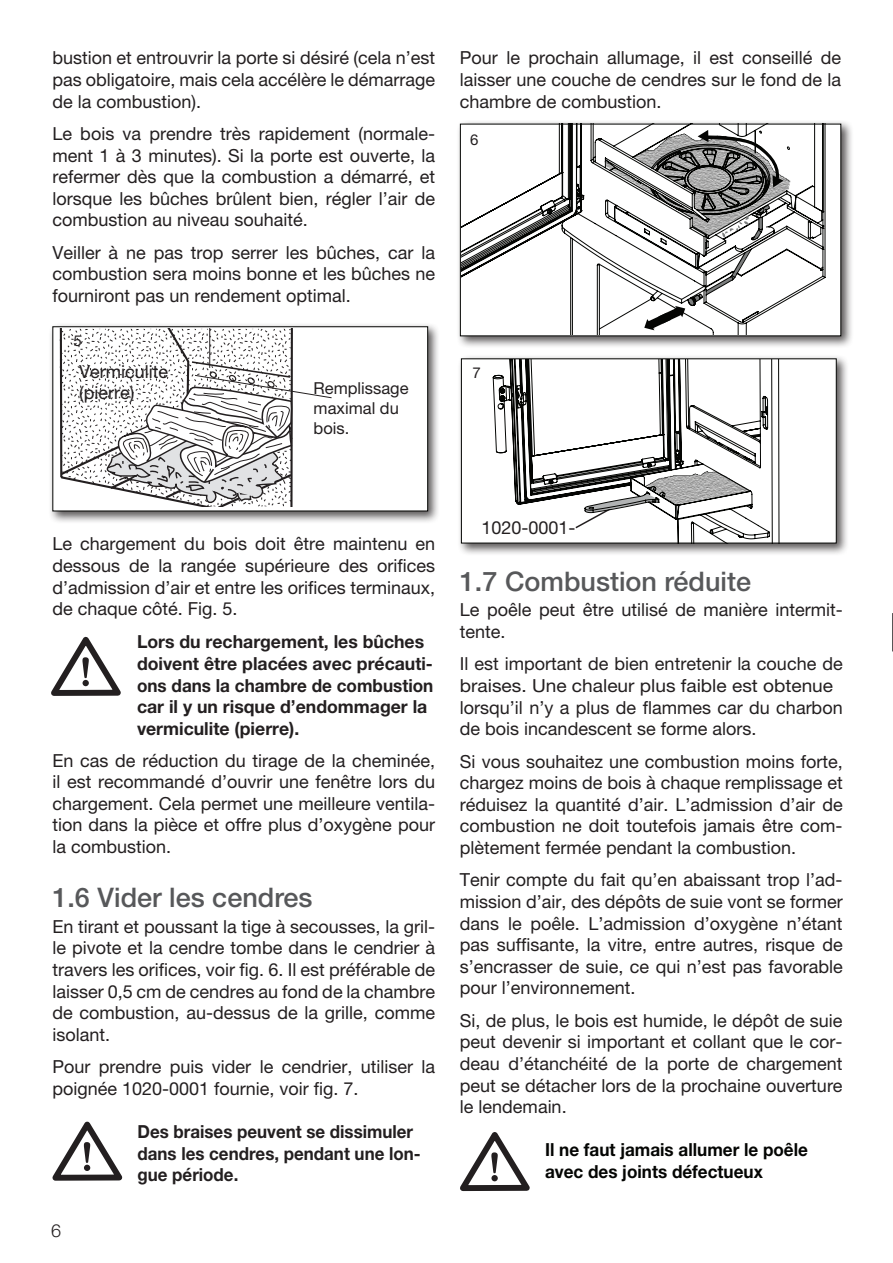
<style>
.page{position:relative;width:893px;height:1263px;background:#fff}
.page>*{position:absolute;margin:0;border:0;box-sizing:border-box;transform-origin:0 0}
.t1{font:500 27px "Helvetica Neue LT Pro";color:#57585a}
.t2{font:18px/21.6px "Helvetica Neue LT Pro";color:#231f20;text-align:justify}
.t3{font:700 18px/21.6px "Helvetica Neue LT Pro";color:#231f20}
.t4{font:700 18px/21.6px "Helvetica Neue LT Pro";color:#231f20;scale:.94 1}
.t5{font:700 18px/21.6px "Helvetica Neue LT Pro";color:#040503;scale:.95 1}
.t6{font:300 18px "Helvetica Neue LT Pro";color:#231f20}
.t7{font:16.5px/19.8px "Helvetica Neue LT Pro";color:#231f20}
.t8{font:15px "Helvetica Neue LT Pro";color:#231f20}
</style>
<div class="page">
<svg style="left:51px;top:637px;width:70px;height:59px"></svg>
<div style="left:456px;top:120px;width:397px;height:229px;background:#231f20;opacity:.75"></div>
<svg style="left:52px;top:1121px;width:70px;height:60px"></svg>
<svg style="left:462px;top:123px;width:379px;height:212px"></svg>
<svg style="left:644px;top:250px;width:106px;height:80px"></svg>
<svg style="left:698px;top:130px;width:85px;height:57px"></svg>
<svg style="left:722px;top:206px;width:49px;height:34px"></svg>
<div style="left:457px;top:354px;width:392px;height:202px;background:#231f20;opacity:.75"></div>
<div style="left:461px;top:358px;width:376px;height:185px;background:#fff;border:1px solid #040503"></div>
<svg style="left:493px;top:359px;width:342px;height:184px"></svg>
<div style="left:48px;top:322px;width:392px;height:202px;background:#231f20;opacity:.75"></div>
<div style="left:52px;top:326px;width:376px;height:185px;background:#fff;border:1px solid #040503"></div>
<svg style="left:59px;top:329px;width:273px;height:177px"></svg>
<svg style="left:460px;top:1132px;width:70px;height:59px"></svg>
<div style="left:491px;top:1175px;width:7px;height:6px;background:#231f20;border-radius:50%"></div>
<hr style="left:892px;top:613px;width:1px;height:38px;background:#231f20">
<p class="t2" style="left:52px;top:47px;width:384px">bustion et entrouvrir la porte si désiré (cela n’est pas obligatoire, mais cela accélère le démarrage de la combustion).</p>
<p class="t2" style="left:52px;top:123px;width:384px">Le bois va prendre très rapidement (normale&shy;ment 1 à 3 minutes). Si la porte est ouverte, la refermer dès que la combustion a démarré, et lorsque les bûches brûlent bien, régler l’air de combustion au niveau souhaité.</p>
<p class="t2" style="left:52px;top:241px;width:384px">Veiller à ne pas trop serrer les bûches, car la combustion sera moins bonne et les bûches ne fourniront pas un rendement optimal.</p>
<p class="t8" style="left:73px;top:332px;width:10px">5</p>
<p class="t2" style="left:79px;top:360px;width:91px">Vermiculite (pierre)</p>
<p class="t7" style="left:314px;top:378px;width:97px">Remplissage maximal du bois.</p>
<p class="t2" style="left:460px;top:47px;width:383px">Pour le prochain allumage, il est conseillé de laisser une couche de cendres sur le fond de la chambre de combustion.</p>
<p class="t8" style="left:470px;top:131px;width:10px">6</p>
<p class="t8" style="left:472px;top:364px;width:10px">7</p>
<p class="t2" style="left:52px;top:533px;width:384px">Le chargement du bois doit être maintenu en dessous de la rangée supérieure des orifices d’admission d’air et entre les orifices terminaux, de chaque côté. Fig. 5.</p>
<p class="t3" style="left:137px;top:631px;width:298px">Lors du rechargement, les bûches doivent être placées avec précauti&shy;ons dans la chambre de combustion car il y un risque d’endommager la vermiculite (pierre).</p>
<p class="t2" style="left:52px;top:749px;width:384px">En cas de réduction du tirage de la cheminée, il est recommandé d’ouvrir une fenêtre lors du chargement. Cela permet une meilleure ventila&shy;tion dans la pièce et offre plus d’oxygène pour la combustion.</p>
<h1 class="t1" style="left:52px;top:881px;width:261px">1.6 Vider les cendres</h1>
<p class="t2" style="left:52px;top:915px;width:384px">En tirant et poussant la tige à secousses, la gril&shy;le pivote et la cendre tombe dans le cendrier à travers les orifices, voir fig. 6. Il est préférable de laisser 0,5 cm de cendres au fond de la chambre de combustion, au-dessus de la grille, comme isolant.</p>
<p class="t2" style="left:52px;top:1056px;width:384px">Pour prendre puis vider le cendrier, utiliser la poignée 1020-0001 fournie, voir fig. 7.</p>
<p class="t4" style="left:137px;top:1120px;width:303px">Des braises peuvent se dissimuler dans les cendres, pendant une lon&shy;gue période.</p>
<p class="t6" style="left:51px;top:1219px;width:12px">6</p>
<p class="t2" style="left:482px;top:516px;width:96px">1020-0001-</p>
<h1 class="t1" style="left:460px;top:565px;width:293px">1.7 Combustion réduite</h1>
<p class="t2" style="left:460px;top:599px;width:384px">Le poêle peut être utilisé de manière intermit&shy;tente.</p>
<p class="t2" style="left:460px;top:653px;width:384px;text-align:left">Il est important de bien entretenir la couche de braises. Une chaleur plus faible est obtenue lorsqu’il n’y a plus de flammes car du charbon de bois incandescent se forme alors.</p>
<p class="t2" style="left:460px;top:750px;width:384px">Si vous souhaitez une combustion moins forte, chargez moins de bois à chaque remplissage et réduisez la quantité d’air. L’admission d’air de combustion ne doit toutefois jamais être com&shy;plètement fermée pendant la combustion.</p>
<p class="t2" style="left:460px;top:869px;width:384px">Tenir compte du fait qu’en abaissant trop l’ad&shy;mission d’air, des dépôts de suie vont se former dans le poêle. L’admission d’oxygène n’étant pas suffisante, la vitre, entre autres, risque de s’encrasser de suie, ce qui n’est pas favorable pour l’environnement.</p>
<p class="t2" style="left:460px;top:1009px;width:384px">Si, de plus, le bois est humide, le dépôt de suie peut devenir si important et collant que le cor&shy;deau d’étanchéité de la porte de chargement peut se détacher lors de la prochaine ouverture le lendemain.</p>
<p class="t5" style="left:545px;top:1139px;width:278px">Il ne faut jamais allumer le poêle avec des joints défectueux</p>
</div>
